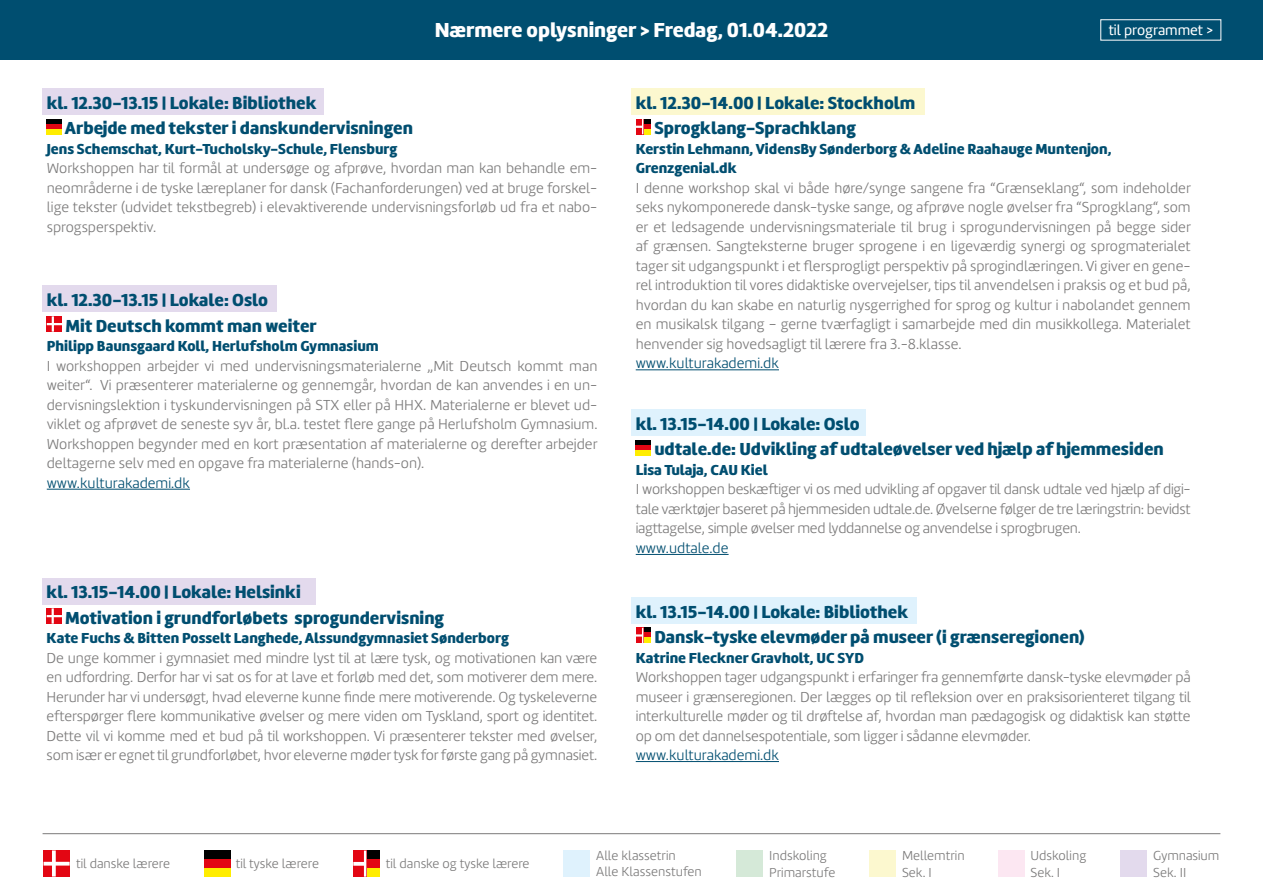
<style>
.page{position:relative;width:1263px;height:893px;background:#fff}
.page>*{position:absolute;margin:0;border:0;box-sizing:border-box;transform-origin:0 0}
.t1{font:900 21px "Marine";color:#fff}
.t2{font:900 18px/25.5px "Marine";color:#004e70}
.t3{font:300 15px/19.5px "Marine";letter-spacing:-.01em;color:#7c7b7b;text-align:justify}
.t4{font:900 15px/19.5px "Marine";color:#004e70}
.t5{font:300 15px "Marine";color:#004e70}
.t6{font:15px "Marine";color:#fff}
.t7{font:300 13.5px/16.2px "Marine";color:#7c7b7b}
</style>
<div class="page">
<hr style="left:43px;top:833px;width:1177px;height:1px;background:#7c7b7b">
<div style="left:0;top:0;width:1263px;height:60px;background:#004e70"></div>
<div style="left:43px;top:89px;width:281px;height:26px;background:#e3daed"></div>
<div style="left:47px;top:119px;width:15px;height:5px;background:#000"></div>
<div style="left:47px;top:124px;width:15px;height:5px;background:#e30613"></div>
<div style="left:47px;top:129px;width:15px;height:5px;background:#ffed00"></div>
<div style="left:43px;top:286px;width:234px;height:26px;background:#e3daed"></div>
<hr style="left:47px;top:489px;width:143px;height:1px;background:#004e70">
<svg style="left:47px;top:316px;width:15px;height:16px"></svg>
<div style="left:631px;top:89px;width:294px;height:26px;background:#fcf8cf"></div>
<hr style="left:636px;top:369px;width:143px;height:1px;background:#004e70">
<div style="left:643px;top:119px;width:8px;height:5px;background:#000"></div>
<div style="left:643px;top:124px;width:8px;height:5px;background:#e30613"></div>
<div style="left:643px;top:129px;width:8px;height:5px;background:#ffed00"></div>
<svg style="left:636px;top:119px;width:6px;height:15px"></svg>
<div style="left:42px;top:578px;width:274px;height:26px;background:#e3daed"></div>
<svg style="left:47px;top:608px;width:15px;height:16px"></svg>
<div style="left:631px;top:410px;width:235px;height:26px;background:#dff2fd"></div>
<hr style="left:636px;top:554px;width:93px;height:1px;background:#004e70">
<div style="left:636px;top:440px;width:15px;height:5px;background:#000"></div>
<div style="left:636px;top:445px;width:15px;height:5px;background:#e30613"></div>
<div style="left:636px;top:450px;width:15px;height:5px;background:#ffed00"></div>
<div style="left:631px;top:597px;width:286px;height:26px;background:#dff2fd"></div>
<hr style="left:636px;top:761px;width:143px;height:1px;background:#004e70">
<div style="left:643px;top:628px;width:8px;height:5px;background:#000"></div>
<div style="left:643px;top:633px;width:8px;height:5px;background:#e30613"></div>
<div style="left:643px;top:638px;width:8px;height:5px;background:#ffed00"></div>
<svg style="left:636px;top:628px;width:6px;height:15px"></svg>
<div style="left:1121px;top:851px;width:26px;height:26px;background:#e3daed"></div>
<div style="left:998px;top:851px;width:26px;height:26px;background:#fce7f2"></div>
<div style="left:869px;top:851px;width:27px;height:26px;background:#fcf8cf"></div>
<div style="left:737px;top:851px;width:26px;height:26px;background:#d5e9d8"></div>
<div style="left:564px;top:850px;width:26px;height:26px;background:#dff2fd"></div>
<div style="left:366px;top:851px;width:13px;height:8px;background:#000"></div>
<div style="left:366px;top:859px;width:13px;height:9px;background:#e30613"></div>
<div style="left:366px;top:868px;width:13px;height:9px;background:#ffed00"></div>
<svg style="left:353px;top:851px;width:13px;height:26px"></svg>
<div style="left:204px;top:850px;width:26px;height:9px;background:#000"></div>
<div style="left:204px;top:859px;width:26px;height:9px;background:#e30613"></div>
<div style="left:204px;top:868px;width:26px;height:8px;background:#ffed00"></div>
<svg style="left:44px;top:850px;width:26px;height:26px"></svg>
<h1 class="t1" style="left:435px;top:17px;width:395px">Nærmere oplysninger &gt; Fredag, 01.04.2022</h1>
<p class="t6" style="left:1109px;top:21px;width:106px">til programmet &gt;</p>
<p class="t2" style="left:65px;top:90px;width:350px;text-indent:-18px">kl. 12.30-13.15 | Lokale: Bibliothek<br>Arbejde med tekster i danskundervisningen</p>
<p class="t4" style="left:47px;top:139px;width:352px">Jens Schemschat, Kurt-Tucholsky-Schule, Flensburg</p>
<p class="t3" style="left:47px;top:158px;width:552px">Workshoppen har til formål at undersøge og afprøve, hvordan man kan behandle em&shy;neområderne i de tyske læreplaner for dansk (Fachanforderungen) ved at bruge forskel&shy;lige tekster (udvidet tekstbegreb) i elevaktiverende undervisningsforløb ud fra et nabo&shy;sprogsperspektiv.</p>
<p class="t2" style="left:65px;top:287px;width:253px;text-indent:-19px">kl. 12.30-13.15 | Lokale: Oslo<br>Mit Deutsch kommt man weiter</p>
<p class="t4" style="left:47px;top:336px;width:333px">Philipp Baunsgaard Koll, Herlufsholm Gymnasium</p>
<p class="t3" style="left:47px;top:356px;width:552px">I workshoppen arbejder vi med undervisningsmaterialerne „Mit Deutsch kommt man weiter“. Vi præsenterer materialerne og gennemgår, hvordan de kan anvendes i en un&shy;dervisningslektion i tyskundervisningen på STX eller på HHX. Materialerne er blevet ud&shy;viklet og afprøvet de seneste syv år, bl.a. testet flere gange på Herlufsholm Gymnasium.<br>Workshoppen begynder med en kort præsentation af materialerne og derefter arbejder deltagerne selv med en opgave fra materialerne (hands-on).</p>
<p class="t5" style="left:47px;top:473px;width:145px">www.kulturakademi.dk</p>
<p class="t2" style="left:65px;top:579px;width:380px;text-indent:-19px">kl. 13.15-14.00 | Lokale: Helsinki<br>Motivation i grundforløbets sprogundervisning</p>
<p class="t4" style="left:47px;top:628px;width:464px">Kate Fuchs &amp; Bitten Posselt Langhede, Alssundgymnasiet Sønderborg</p>
<p class="t3" style="left:47px;top:648px;width:552px">De unge kommer i gymnasiet med mindre lyst til at lære tysk, og motivationen kan være en udfordring. Derfor har vi sat os for at lave et forløb med det, som motiverer dem mere.<br>Herunder har vi undersøgt, hvad eleverne kunne finde mere motiverende. Og tyskeleverne efterspørger flere kommunikative øvelser og mere viden om Tyskland, sport og identitet.<br>Dette vil vi komme med et bud på til workshoppen. Vi præsenterer tekster med øvelser, som især er egnet til grundforløbet, hvor eleverne møder tysk for første gang på gymnasiet.</p>
<p class="t2" style="left:654px;top:90px;width:262px;text-indent:-19px">kl. 12.30-14.00 | Lokale: Stockholm<br>Sprogklang-Sprachklang</p>
<p class="t4" style="left:636px;top:139px;width:477px">Kerstin Lehmann, VidensBy Sønderborg &amp; Adeline Raahauge Muntenjon,<br>Grenzgenial.dk</p>
<p class="t3" style="left:636px;top:178px;width:557px">I denne workshop skal vi både høre/synge sangene fra “Grænseklang“, som indeholder seks nykomponerede dansk-tyske sange, og afprøve nogle øvelser fra “Sprogklang“, som er et ledsagende undervisningsmateriale til brug i sprogundervisningen på begge sider af grænsen. Sangteksterne bruger sprogene i en ligeværdig synergi og sprogmaterialet tager sit udgangspunkt i et flersprogligt perspektiv på sprogindlæringen. Vi giver en gene&shy;rel introduktion til vores didaktiske overvejelser, tips til anvendelsen i praksis og et bud på, hvordan du kan skabe en naturlig nysgerrighed for sprog og kultur i nabolandet gennem en musikalsk tilgang – gerne tværfagligt i samarbejde med din musikkollega. Materialet henvender sig hovedsagligt til lærere fra 3.-8.klasse.</p>
<p class="t5" style="left:636px;top:354px;width:145px">www.kulturakademi.dk</p>
<p class="t2" style="left:654px;top:411px;width:511px;text-indent:-19px">kl. 13.15-14.00 | Lokale: Oslo<br>udtale.de: Udvikling af udtaleøvelser ved hjælp af hjemmesiden</p>
<p class="t4" style="left:636px;top:460px;width:134px">Lisa Tulaja, CAU Kiel</p>
<p class="t3" style="left:636px;top:480px;width:556px">I workshoppen beskæftiger vi os med udvikling af opgaver til dansk udtale ved hjælp af digi&shy;tale værktøjer baseret på hjemmesiden udtale.de. Øvelserne følger de tre læringstrin: bevidst iagttagelse, simple øvelser med lyddannelse og anvendelse i sprogbrugen.</p>
<p class="t5" style="left:636px;top:539px;width:94px">www.udtale.de</p>
<p class="t2" style="left:654px;top:599px;width:432px;text-indent:-19px">kl. 13.15-14.00 | Lokale: Bibliothek<br>Dansk-tyske elevmøder på museer (i grænseregionen)</p>
<p class="t4" style="left:636px;top:648px;width:230px">Katrine Fleckner Gravholt, UC SYD</p>
<p class="t3" style="left:636px;top:667px;width:556px">Workshoppen tager udgangspunkt i erfaringer fra gennemførte dansk-tyske elevmøder på museer i grænseregionen. Der lægges op til refleksion over en praksisorienteret tilgang til interkulturelle møder og til drøftelse af, hvordan man pædagogisk og didaktisk kan støtte op om det dannelsespotentiale, som ligger i sådanne elevmøder.</p>
<p class="t5" style="left:636px;top:746px;width:145px">www.kulturakademi.dk</p>
<p class="t7" style="left:76px;top:856px;width:96px">til danske lærere</p>
<p class="t7" style="left:236px;top:856px;width:85px">til tyske lærere</p>
<p class="t7" style="left:386px;top:856px;width:145px">til danske og tyske lærere</p>
<p class="t7" style="left:596px;top:847px;width:107px">Alle klassetrin<br>Alle Klassenstufen</p>
<p class="t7" style="left:769px;top:848px;width:68px">Indskoling<br>Primarstufe</p>
<p class="t7" style="left:902px;top:848px;width:64px">Mellemtrin<br>Sek. I</p>
<p class="t7" style="left:1030px;top:848px;width:57px">Udskoling<br>Sek. I</p>
<p class="t7" style="left:1153px;top:848px;width:68px">Gymnasium<br>Sek. II</p>
</div>
